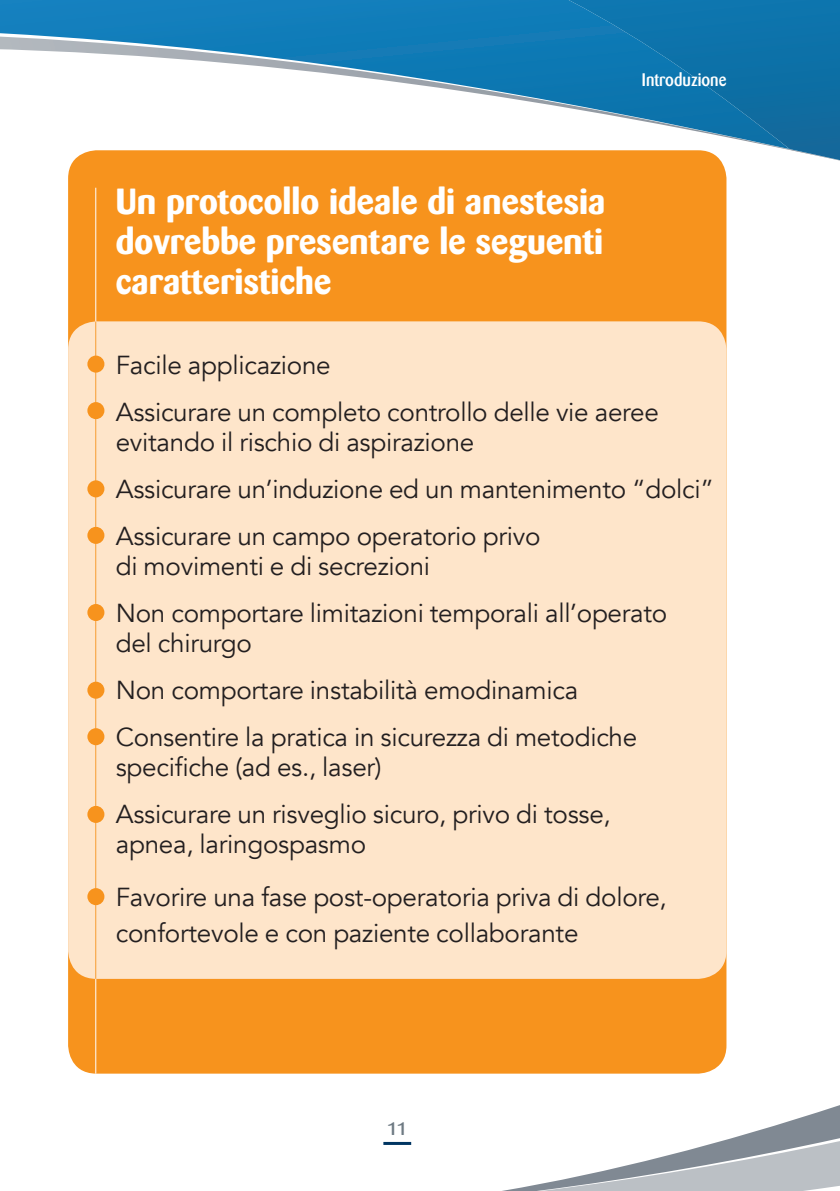
<style>
.page{position:relative;width:840px;height:1191px;background:#fff}
.page>*{position:absolute;margin:0;border:0;box-sizing:border-box;transform-origin:0 0}
.t1{font:700 36px "Barmeno";color:#fff}
.Testo{font:26px/30px "Avenir";letter-spacing:-.01em;color:#231f20}
.t2{font:500 18px "Barmeno";color:#fff;scale:.9 1}
.t3{font:500 18px "Barmeno";color:#6e7a83}
</style>
<div class="page">
<div style="left:68px;top:150px;width:658px;height:923px;background:#f7931d;border-radius:28px"></div>
<div style="left:68px;top:321px;width:658px;height:658px;background:#fee5ca;border-radius:28px"></div>
<svg style="left:383px;top:1105px;width:456px;height:86px"></svg>
<svg style="left:0;top:0;width:568px;height:108px"></svg>
<img style="left:568px;top:0;width:271px;height:160px">
<hr style="left:95px;top:188px;width:1px;height:885px;background:#fff">
<div style="left:87px;top:480px;width:17px;height:17px;background:#f7931d;border-radius:50%"></div>
<div style="left:87px;top:604px;width:17px;height:17px;background:#f7931d;border-radius:50%"></div>
<div style="left:87px;top:728px;width:17px;height:17px;background:#f7931d;border-radius:50%"></div>
<div style="left:87px;top:888px;width:17px;height:17px;background:#f7931d;border-radius:50%"></div>
<div style="left:87px;top:681px;width:17px;height:17px;background:#f7931d;border-radius:50%"></div>
<div style="left:87px;top:806px;width:17px;height:17px;background:#f7931d;border-radius:50%"></div>
<div style="left:87px;top:402px;width:17px;height:17px;background:#f7931d;border-radius:50%"></div>
<div style="left:87px;top:527px;width:17px;height:17px;background:#f7931d;border-radius:50%"></div>
<hr style="left:95px;top:321px;width:1px;height:658px;background:#f7931d">
<div style="left:87px;top:355px;width:17px;height:17px;background:#f7931d;border-radius:50%"></div>
<p class="t2" style="left:641px;top:69px;width:95px">Introduzione</p>
<p class="t1" style="left:116px;top:179px;width:491px">Un protocollo ideale di anestesia</p>
<p class="t1" style="left:116px;top:219px;width:488px">dovrebbe presentare le seguenti</p>
<p class="t1" style="left:116px;top:259px;width:217px">caratteristiche</p>
<p class="Testo" style="left:116px;top:350px;width:216px">Facile applicazione</p>
<p class="Testo" style="left:116px;top:397px;width:544px">Assicurare un completo controllo delle vie aeree evitando il rischio di aspirazione</p>
<p class="Testo" style="left:116px;top:474px;width:599px">Assicurare un’induzione ed un mantenimento “dolci”</p>
<p class="Testo" style="left:116px;top:521px;width:426px">Assicurare un campo operatorio privo di movimenti e di secrezioni</p>
<p class="Testo" style="left:116px;top:598px;width:552px">Non comportare limitazioni temporali all’operato del chirurgo</p>
<p class="Testo" style="left:116px;top:675px;width:463px">Non comportare instabilità emodinamica</p>
<p class="Testo" style="left:116px;top:722px;width:522px">Consentire la pratica in sicurezza di metodiche specifiche (ad es., laser)</p>
<p class="Testo" style="left:116px;top:799px;width:496px">Assicurare un risveglio sicuro, privo di tosse, apnea, laringospasmo</p>
<p class="Testo" style="left:116px;top:879px;width:552px;line-height:36px">Favorire una fase post-operatoria priva di dolore, confortevole e con paziente collaborante</p>
<p class="t3" style="left:387px;top:1118px;width:21px">11</p>
</div>
